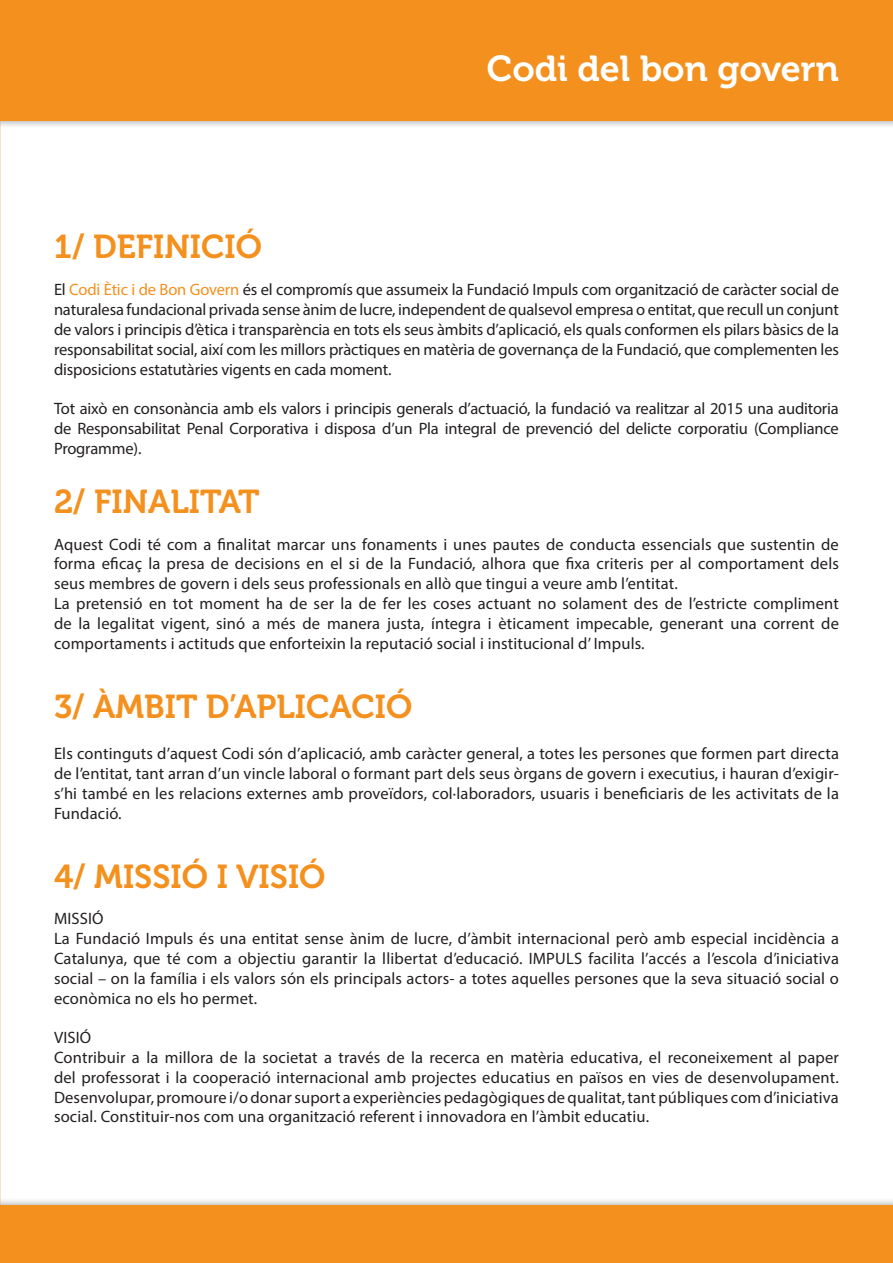
<style>
.page{position:relative;width:893px;height:1263px;background:#fff}
.page>*{position:absolute;margin:0;border:0;box-sizing:border-box;transform-origin:0 0}
.t1{font:36px "Museo 700";color:#fff}
.t2{font:33px "Museo 700";color:#f4901d}
.t3{font:16.5px/19.8px "Myriad Pro";letter-spacing:.01em;color:#231f20;text-align:justify}
.s1{color:#f4901d}
</style>
<div class="page">
<div style="left:0;top:0;width:893px;height:130px;background:#231f20;opacity:.48"></div>
<div style="left:0;top:0;width:893px;height:121px;background:#f4901d"></div>
<div style="left:0;top:1197px;width:893px;height:66px;background:#231f20;opacity:.48"></div>
<div style="left:0;top:1205px;width:893px;height:58px;background:#f4901d"></div>
<h2 class="t2" style="left:54px;top:228px;width:210px">1/ DEFINICIÓ</h2>
<h1 class="t1" style="left:487px;top:49px;width:354px">Codi del bon govern</h1>
<p class="t3" style="left:54px;top:280px;width:786px">El <span class="s1">Codi Ètic i de Bon Govern</span> és el compromís que assumeix la Fundació Impuls com organització de caràcter social de naturalesa fundacional privada sense ànim de lucre, independent de qualsevol empresa o entitat, que recull un conjunt de valors i principis d’ètica i transparència en tots els seus àmbits d’aplicació, els quals conformen els pilars bàsics de la responsabilitat social, així com les millors pràctiques en matèria de governança de la Fundació, que complementen les disposicions estatutàries vigents en cada moment.</p>
<p class="t3" style="left:54px;top:398px;width:786px">Tot això en consonància amb els valors i principis generals d’actuació, la fundació va realitzar al 2015 una auditoria de Responsabilitat Penal Corporativa i disposa d’un Pla integral de prevenció del delicte corporatiu (Compliance Programme).</p>
<h2 class="t2" style="left:54px;top:483px;width:207px">2/ FINALITAT</h2>
<p class="t3" style="left:54px;top:534px;width:786px;text-align:left">Aquest Codi té com a finalitat marcar uns fonaments i unes pautes de conducta essencials que sustentin de forma eficaç la presa de decisions en el si de la Fundació, alhora que fixa criteris per al comportament dels seus membres de govern i dels seus professionals en allò que tingui a veure amb l’entitat.<br>La pretensió en tot moment ha de ser la de fer les coses actuant no solament des de l’estricte compliment de la legalitat vigent, sinó a més de manera justa, íntegra i èticament impecable, generant una corrent de comportaments i actituds que enforteixin la reputació social i institucional d’ Impuls.</p>
<h2 class="t2" style="left:54px;top:689px;width:360px">3/ ÀMBIT D’APLICACIÓ</h2>
<p class="t3" style="left:54px;top:743px;width:786px">Els continguts d’aquest Codi són d’aplicació, amb caràcter general, a totes les persones que formen part directa de l’entitat, tant arran d’un vincle laboral o formant part dels seus òrgans de govern i executius, i hauran d’exigir&shy;s’hi també en les relacions externes amb proveïdors, col·laboradors, usuaris i beneficiaris de les activitats de la Fundació.</p>
<h2 class="t2" style="left:54px;top:858px;width:273px">4/ MISSIÓ I VISIÓ</h2>
<p class="t3" style="left:54px;top:909px;width:786px;text-align:left">MISSIÓ<br>La Fundació Impuls és una entitat sense ànim de lucre, d’àmbit internacional però amb especial incidència a Catalunya, que té com a objectiu garantir la llibertat d’educació. IMPULS facilita l’accés a l’escola d’iniciativa social – on la família i els valors són els principals actors- a totes aquelles persones que la seva situació social o econòmica no els ho permet.</p>
<p class="t3" style="left:54px;top:1027px;width:786px;text-align:left">VISIÓ<br>Contribuir a la millora de la societat a través de la recerca en matèria educativa, el reconeixement al paper del professorat i la cooperació internacional amb projectes educatius en països en vies de desenvolupament.<br>Desenvolupar, promoure i/o donar suport a experiències pedagògiques de qualitat, tant públiques com d’iniciativa social. Constituir-nos com una organització referent i innovadora en l’àmbit educatiu.</p>
</div>
